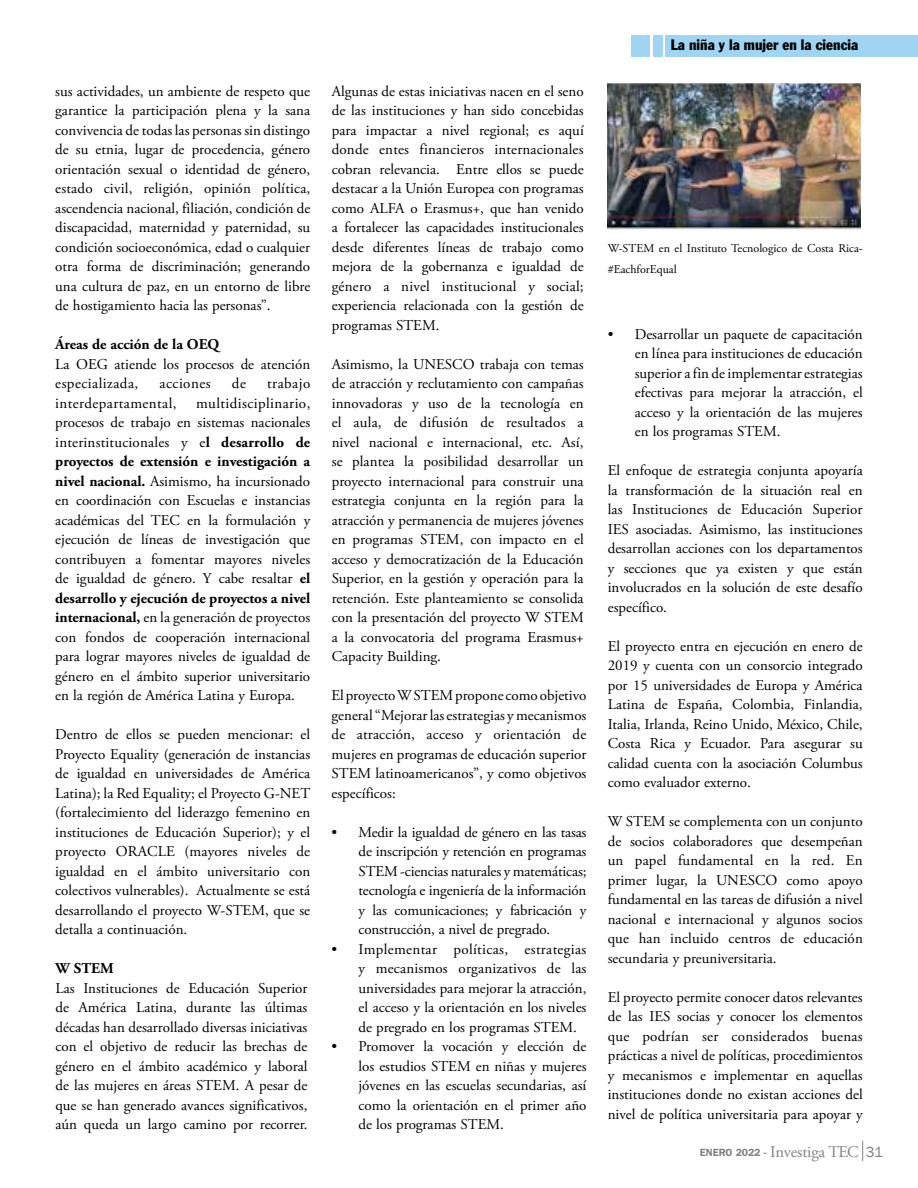
<style>
.page{position:relative;width:918px;height:1188px;background:#fff}
.page>*{position:absolute;margin:0;border:0;box-sizing:border-box;transform-origin:0 0}
.t1{font:16.5px "Adobe Garamond Pro";letter-spacing:-.01em;color:#808285}
.t2{font:15px/19.5px "Adobe Garamond Pro";color:#000;text-align:justify}
.t3{font:15px "Adobe Garamond Pro";letter-spacing:.03em;color:#000}
.t4{font:condensed 15px "Franklin Gothic";color:#000}
.t5{font:700 15px "Adobe Garamond Pro";color:#000}
.t6{font:12px/21.6px "Adobe Garamond Pro";color:#000}
.s1{font-weight:700}
.s2{font-family:"Franklin Gothic";font-weight:600;font-size:10.5px}
.s3{font-family:"Franklin Gothic";font-size:15px}
</style>
<div class="page">
<svg style="left:862px;top:1141px;width:1px;height:20px"></svg>
<div style="left:666px;top:36px;width:252px;height:21px;background:#9fd5f3"></div>
<div style="left:653px;top:36px;width:10px;height:21px;background:#9fd5f3"></div>
<div style="left:631px;top:36px;width:19px;height:21px;background:#9fd5f3"></div>
<img style="left:608px;top:84px;width:253px;height:145px">
<p class="t2" style="left:55px;top:82px;width:257px">sus actividades, un ambiente de respeto que garantice la participación plena y la sana convivencia de todas las personas sin distingo de su etnia, lugar de procedencia, género orientación sexual o identidad de género, estado civil, religión, opinión política, ascendencia nacional, filiación, condición de discapacidad, maternidad y paternidad, su condición socioeconómica, edad o cualquier otra forma de discriminación; generando una cultura de paz, en un entorno de libre de hostigamiento hacia las personas”.</p>
<p class="t5" style="left:55px;top:336px;width:166px">Áreas de acción de la OEQ</p>
<p class="t2" style="left:55px;top:355px;width:257px">La OEG atiende los procesos de atención especializada,</p>
<p class="t3" style="left:160px;top:375px;width:53px">acciones</p>
<p class="t2" style="left:232px;top:374px;width:16px">de</p>
<p class="t3" style="left:267px;top:375px;width:45px">trabajo</p>
<p class="t3" style="left:55px;top:394px;width:123px">interdepartamental,</p>
<p class="t2" style="left:55px;top:394px;width:257px;text-indent:141px">multidisciplinario, procesos de trabajo en sistemas nacionales interinstitucionales y e<span class="s1">l desarrollo de proyectos de extensión e investigación a nivel nacional.</span> Asimismo, ha incursionado en coordinación con Escuelas e instancias académicas del TEC en la formulación y ejecución de líneas de investigación que contribuyen a fomentar mayores niveles de igualdad de género. Y cabe resaltar <span class="s1">el desarrollo y ejecución de proyectos a nivel internacional,</span> en la generación de proyectos con fondos de cooperación internacional para lograr mayores niveles de igualdad de género en el ámbito superior universitario en la región de América Latina y Europa.</p>
<p class="t2" style="left:55px;top:725px;width:256px">Dentro de ellos se pueden mencionar: el Proyecto Equality (generación de instancias de igualdad en universidades de América Latina); la Red Equality; el Proyecto G-NET (fortalecimiento del liderazgo femenino en instituciones de Educación Superior); y el proyecto ORACLE (mayores niveles de igualdad en el ámbito universitario con colectivos vulnerables). Actualmente se está desarrollando el proyecto W-STEM, que se detalla a continuación.</p>
<p class="t5" style="left:56px;top:960px;width:60px">W STEM</p>
<p class="t2" style="left:56px;top:979px;width:254px">Las Instituciones de Educación Superior de América Latina, durante las últimas décadas han desarrollado diversas iniciativas con el objetivo de reducir las brechas de género en el ámbito académico y laboral de las mujeres en áreas STEM. A pesar de que se han generado avances significativos, aún queda un largo camino por recorrer.</p>
<p class="t2" style="left:332px;top:82px;width:254px">Algunas de estas iniciativas nacen en el seno de las instituciones y han sido concebidas para impactar a nivel regional; es aquí donde entes financieros internacionales cobran relevancia. Entre ellos se puede destacar a la Unión Europea con programas como ALFA o Erasmus+, que han venido a fortalecer las capacidades institucionales desde diferentes líneas de trabajo como mejora de la gobernanza e igualdad de género a nivel institucional y social; experiencia relacionada con la gestión de programas STEM.</p>
<p class="t2" style="left:332px;top:355px;width:254px">Asimismo, la UNESCO trabaja con temas de atracción y reclutamiento con campañas innovadoras y uso de la tecnología en el aula, de difusión de resultados a nivel nacional e internacional, etc. Así, se plantea la posibilidad desarrollar un proyecto internacional para construir una estrategia conjunta en la región para la atracción y permanencia de mujeres jóvenes en programas STEM, con impacto en el acceso y democratización de la Educación Superior, en la gestión y operación para la retención. Este planteamiento se consolida con la presentación del proyecto W STEM a la convocatoria del programa Erasmus+ Capacity Building.</p>
<p class="t2" style="left:332px;top:686px;width:256px">El proyecto W STEM propone como objetivo general “Mejorar las estrategias y mecanismos de atracción, acceso y orientación de mujeres en programas de educación superior STEM latinoamericanos”, y como objetivos específicos:</p>
<p class="t2" style="left:359px;top:823px;width:229px;text-indent:-27px">• Medir la igualdad de género en las tasas de inscripción y retención en programas STEM -ciencias naturales y matemáticas; tecnología e ingeniería de la información y las comunicaciones; y fabricación y construcción, a nivel de pregrado.</p>
<p class="t2" style="left:359px;top:940px;width:229px;text-indent:-27px">• Implementar políticas, estrategias y mecanismos organizativos de las universidades para mejorar la atracción, el acceso y la orientación en los niveles de pregrado en los programas STEM.</p>
<p class="t2" style="left:359px;top:1037px;width:229px;text-indent:-27px">• Promover la vocación y elección de los estudios STEM en niñas y mujeres jóvenes en las escuelas secundarias, así como la orientación en el primer año de los programas STEM.</p>
<p class="t4" style="left:671px;top:36px;width:189px">La niña y la mujer en la ciencia</p>
<p class="t6" style="left:608px;top:238px;width:257px">W-STEM en el Instituto Tecnologico de Costa Rica-#EachforEqual</p>
<p class="t2" style="left:635px;top:325px;width:230px;text-indent:-27px">• Desarrollar un paquete de capacitación en línea para instituciones de educación superior a fin de implementar estrategias efectivas para mejorar la atracción, el acceso y la orientación de las mujeres en los programas STEM.</p>
<p class="t2" style="left:608px;top:461px;width:257px">El enfoque de estrategia conjunta apoyaría la transformación de la situación real en las Instituciones de Educación Superior IES asociadas. Asimismo, las instituciones desarrollan acciones con los departamentos y secciones que ya existen y que están involucrados en la solución de este desafío específico.</p>
<p class="t2" style="left:608px;top:637px;width:257px">El proyecto entra en ejecución en enero de 2019 y cuenta con un consorcio integrado por 15 universidades de Europa y América Latina de España, Colombia, Finlandia, Italia, Irlanda, Reino Unido, México, Chile, Costa Rica y Ecuador. Para asegurar su calidad cuenta con la asociación Columbus como evaluador externo.</p>
<p class="t2" style="left:608px;top:812px;width:257px">W STEM se complementa con un conjunto de socios colaboradores que desempeñan un papel fundamental en la red. En primer lugar, la UNESCO como apoyo fundamental en las tareas de difusión a nivel nacional e internacional y algunos socios que han incluido centros de educación secundaria y preuniversitaria.</p>
<p class="t2" style="left:608px;top:988px;width:257px">El proyecto permite conocer datos relevantes de las IES socias y conocer los elementos que podrían ser considerados buenas prácticas a nivel de políticas, procedimientos y mecanismos e implementar en aquellas instituciones donde no existan acciones del nivel de política universitaria para apoyar y</p>
<p class="t1" style="left:700px;top:1142px;width:184px"><span class="s2">ENERO 2022 -</span> Investiga TEC <span class="s3">31</span></p>
</div>
